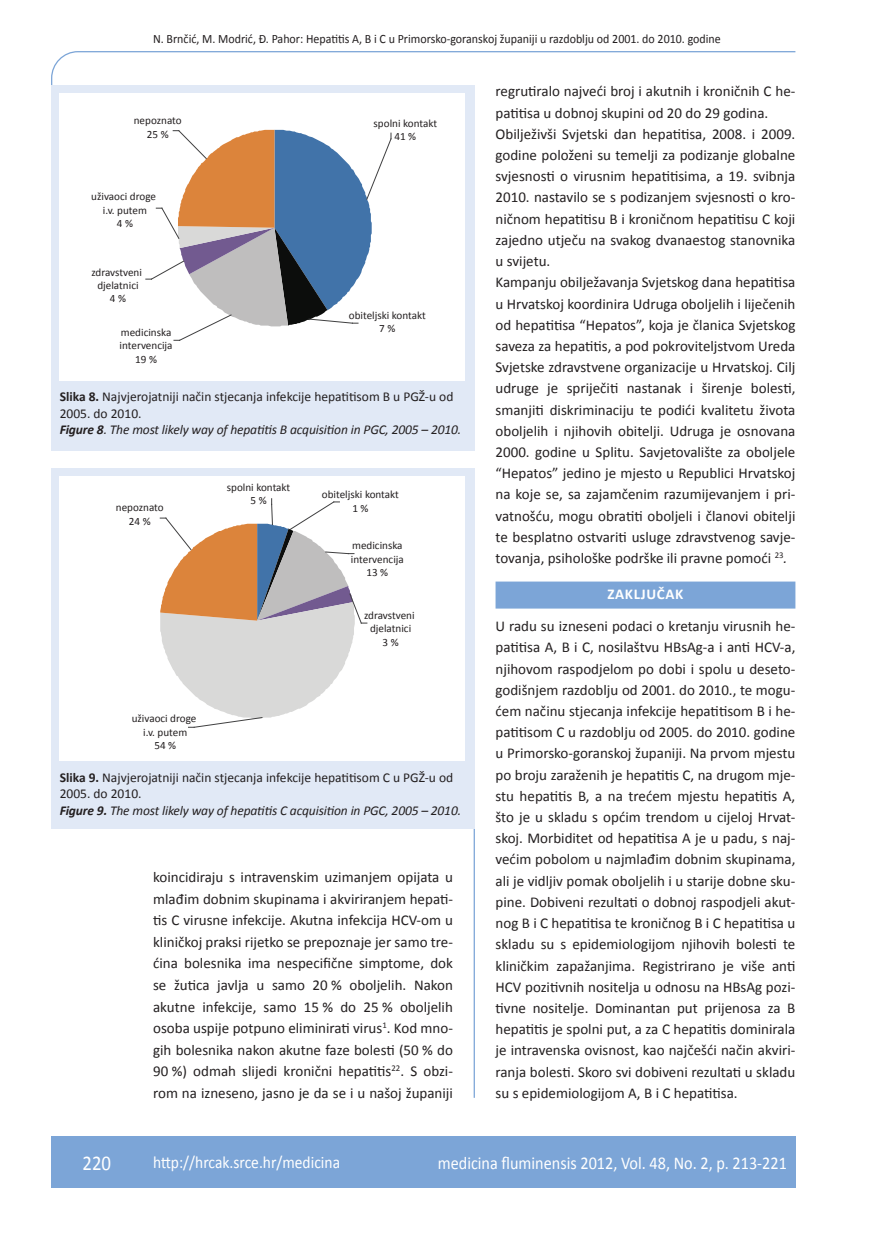
<style>
.page{position:relative;width:872px;height:1234px;background:#fff}
.page>*{position:absolute;margin:0;border:0;box-sizing:border-box;transform-origin:0 0}
.t1{font:21px "Calibri";color:#fff;scale:.9 1}
.t2{font:18px "Calibri";color:#fff;scale:.9 1}
.t3{font:17.25px "Calibri";color:#fff;scale:.9 1}
.osnovni_tekst{font:15px/21.1px "Calibri";color:#231f20;text-align:justify}
.naslov_ruler{font:700 15px "Calibri";letter-spacing:.04em;color:#fff}
.potpis_slika{font:13.5px/16.5px "Calibri";color:#231f20}
.glava{font:12.75px "Calibri";color:#231f20;scale:.94 1}
.t4{font:11.1px/13.4px "Calibri";color:#231f20;text-align:center}
.s1{font-weight:700}
.s2{font-weight:700;font-style:italic}
.s3{font-style:italic}
</style>
<div class="page">
<svg style="left:51px;top:51px;width:745px;height:275px"></svg>
<hr style="left:473px;top:828px;width:2px;height:269px;background:#7ca5d7">
<div style="left:51px;top:1135px;width:744px;height:51px;background:#7ca5d7"></div>
<div style="left:495px;top:581px;width:300px;height:27px;background:#7ca5d7"></div>
<div style="left:51px;top:85px;width:423px;height:365px;background:#e1e9f6"></div>
<div style="left:60px;top:94px;width:405px;height:286px;background:#fff"></div>
<svg style="left:146px;top:130px;width:246px;height:211px"></svg>
<div style="left:51px;top:468px;width:423px;height:360px;background:#e1e9f6"></div>
<div style="left:60px;top:476px;width:405px;height:285px;background:#fff"></div>
<svg style="left:160px;top:498px;width:207px;height:230px"></svg>
<p class="glava" style="left:153px;top:30px;width:605px">N. Brnčić, M. Modrić, Đ. Pahor: Hepatitis A, B i C u Primorsko-goranskoj županiji u razdoblju od 2001. do 2010. godine</p>
<p class="t4" style="left:134px;top:113px;width:49px">nepoznato<br>25 %</p>
<p class="t4" style="left:373px;top:116px;width:65px">spolni kontakt<br>41 %</p>
<p class="t4" style="left:91px;top:189px;width:66px">uživaoci droge i.v. putem<br>4 %</p>
<p class="t4" style="left:91px;top:264px;width:52px">zdravstveni djelatnici<br>4 %</p>
<p class="t4" style="left:349px;top:308px;width:79px">obiteljski kontakt</p>
<p class="t4" style="left:121px;top:325px;width:52px">medicinska</p>
<p class="t4" style="left:379px;top:321px;width:18px">7 %</p>
<p class="t4" style="left:120px;top:338px;width:54px">intervencija<br>19 %</p>
<p class="potpis_slika" style="left:60px;top:388px;width:403px"><span class="s1">Slika 8.</span> Najvjerojatniji način stjecanja infekcije hepatitisom B u PGŽ-u od<br>2005. do 2010.<br><span class="s2">Figure 8</span><span class="s3">. The most likely way of hepatitis B acquisition in PGC, 2005 – 2010.</span></p>
<p class="t4" style="left:116px;top:500px;width:49px">nepoznato<br>24 %</p>
<p class="t4" style="left:227px;top:480px;width:65px">spolni kontakt<br>5 %</p>
<p class="t4" style="left:322px;top:487px;width:79px">obiteljski kontakt<br>1 %</p>
<p class="t4" style="left:351px;top:538px;width:54px">medicinska intervencija<br>13 %</p>
<p class="t4" style="left:364px;top:608px;width:52px">zdravstveni djelatnici<br>3 %</p>
<p class="t4" style="left:132px;top:711px;width:66px">uživaoci droge i.v. putem<br>54 %</p>
<p class="potpis_slika" style="left:60px;top:768px;width:403px"><span class="s1">Slika 9.</span> Najvjerojatniji način stjecanja infekcije hepatitisom C u PGŽ-u od<br>2005. do 2010.<br><span class="s2">Figure 9.</span> <span class="s3">The most likely way of hepatitis C acquisition in PGC, 2005 – 2010.</span></p>
<p class="osnovni_tekst" style="left:153px;top:865px;width:301px;line-height:21.6px">koincidiraju s intravenskim uzimanjem opijata u mlađim dobnim skupinama i akviriranjem hepati&shy;tis C virusne infekcije. Akutna infekcija HCV-om u kliničkoj praksi rijetko se prepoznaje jer samo tre&shy;ćina bolesnika ima nespecifične simptome, dok se žutica javlja u samo 20 % oboljelih. Nakon akutne infekcije, samo 15 % do 25 % oboljelih osoba uspije potpuno eliminirati virus<sup>1</sup>. Kod mno&shy;gih bolesnika nakon akutne faze bolesti (50 % do 90 %) odmah slijedi kronični hepatitis<sup>22</sup>. S obzi&shy;rom na izneseno, jasno je da se i u našoj županiji</p>
<p class="osnovni_tekst" style="left:495px;top:80px;width:301px">regrutiralo najveći broj i akutnih i kroničnih C he&shy;patitisa u dobnoj skupini od 20 do 29 godina.</p>
<p class="osnovni_tekst" style="left:495px;top:122px;width:301px">Obilježivši Svjetski dan hepatitisa, 2008. i 2009. godine položeni su temelji za podizanje globalne svjesnosti o virusnim hepatitisima, a 19. svibnja 2010. nastavilo se s podizanjem svjesnosti o kro&shy;ničnom hepatitisu B i kroničnom hepatitisu C koji zajedno utječu na svakog dvanaestog stanovnika u svijetu.</p>
<p class="osnovni_tekst" style="left:495px;top:271px;width:301px">Kampanju obilježavanja Svjetskog dana hepatitisa u Hrvatskoj koordinira Udruga oboljelih i liječenih od hepatitisa “Hepatos”, koja je članica Svjetskog saveza za hepatitis, a pod pokroviteljstvom Ureda Svjetske zdravstvene organizacije u Hrvatskoj. Cilj udruge je spriječiti nastanak i širenje bolesti, smanjiti diskriminaciju te podići kvalitetu života oboljelih i njihovih obitelji. Udruga je osnovana 2000. godine u Splitu. Savjetovalište za oboljele “Hepatos” jedino je mjesto u Republici Hrvatskoj na koje se, sa zajamčenim razumijevanjem i pri&shy;vatnošću, mogu obratiti oboljeli i članovi obitelji te besplatno ostvariti usluge zdravstvenog savje&shy;tovanja, psihološke podrške ili pravne pomoći <sup>23</sup><span class="s3">.</span></p>
<p class="naslov_ruler" style="left:607px;top:584px;width:77px">ZAKLJUČAK</p>
<p class="osnovni_tekst" style="left:495px;top:614px;width:301px">U radu su izneseni podaci o kretanju virusnih he&shy;patitisa A, B i C, nosilaštvu HBsAg-a i anti HCV-a, njihovom raspodjelom po dobi i spolu u deseto&shy;godišnjem razdoblju od 2001. do 2010., te mogu&shy;ćem načinu stjecanja infekcije hepatitisom B i he&shy;patitisom C u razdoblju od 2005. do 2010. godine u Primorsko-goranskoj županiji. Na prvom mjestu po broju zaraženih je hepatitis C, na drugom mje&shy;stu hepatitis B, a na trećem mjestu hepatitis A, što je u skladu s općim trendom u cijeloj Hrvat&shy;skoj. Morbiditet od hepatitisa A je u padu, s naj&shy;većim pobolom u najmlađim dobnim skupinama, ali je vidljiv pomak oboljelih i u starije dobne sku&shy;pine. Dobiveni rezultati o dobnoj raspodjeli akut&shy;nog B i C hepatitisa te kroničnog B i C hepatitisa u</p>
<p class="osnovni_tekst" style="left:495px;top:932px;width:301px">skladu su s epidemiologijom njihovih bolesti te kliničkim zapažanjima. Registrirano je više anti HCV pozitivnih nositelja u odnosu na HBsAg pozi&shy;tivne nositelje. Dominantan put prijenosa za B hepatitis je spolni put, a za C hepatitis dominirala je intravenska ovisnost, kao najčešći način akviri&shy;ranja bolesti. Skoro svi dobiveni rezultati u skladu su s epidemiologijom A, B i C hepatitisa.</p>
<p class="t1" style="left:82px;top:1149px;width:33px">220</p>
<p class="t3" style="left:153px;top:1150px;width:209px">http://hrcak.srce.hr/medicina</p>
<p class="t2" style="left:438px;top:1151px;width:389px">medicina fluminensis 2012, Vol. 48, No. 2, p. 213-221</p>
</div>
